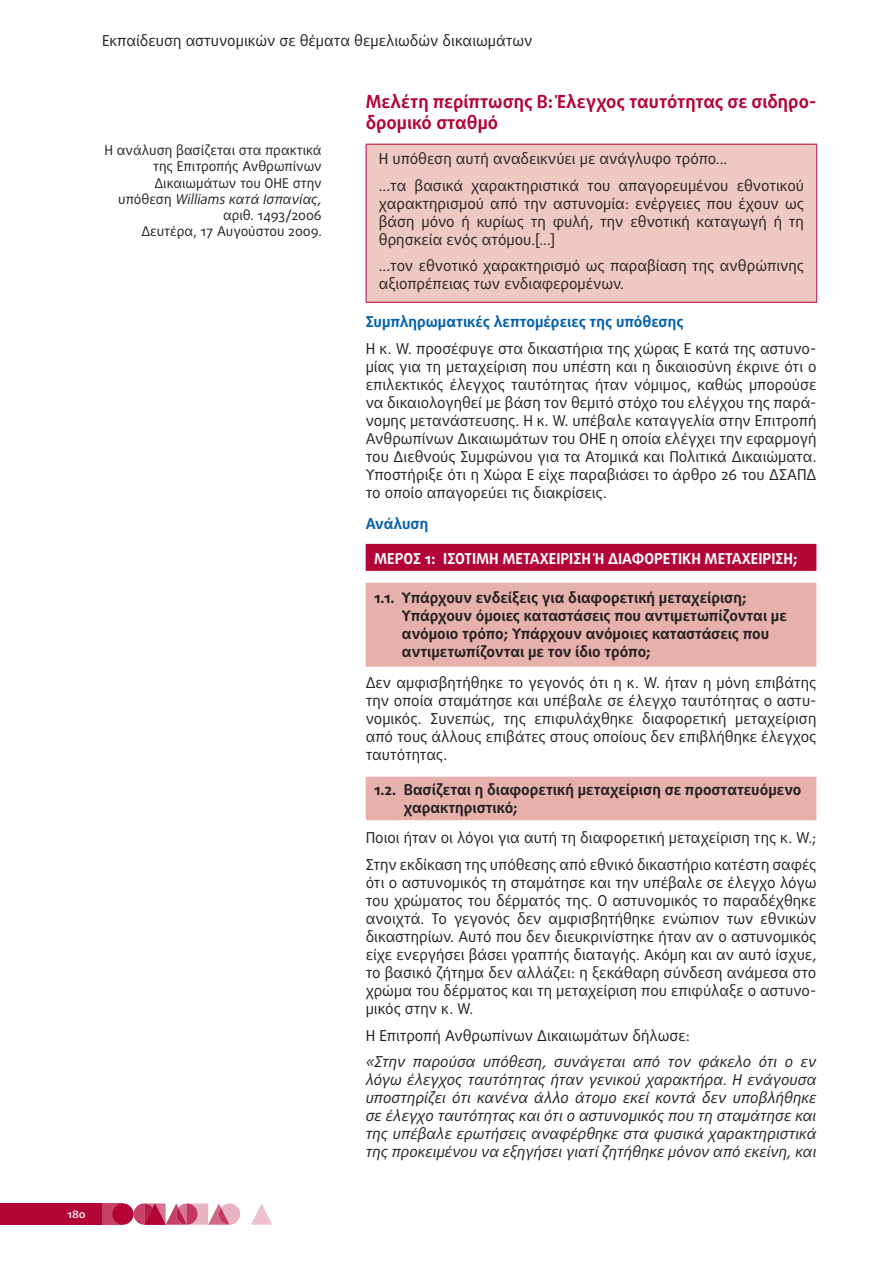
<style>
.page{position:relative;width:893px;height:1263px;background:#fff}
.page>*{position:absolute;margin:0;border:0;box-sizing:border-box;transform-origin:0 0}
.Titre_2_Rouge{font:700 18px/21.6px "Daxline Pro";color:#b30437}
.Texte_courant{font:15px/18px "Daxline Pro";color:#231f20;text-align:justify}
.Texte_courant-2{font:italic 15px/18px "Daxline Pro";color:#231f20;text-align:justify}
.Titre_encadré_30__4{font:700 15px/18px "Daxline Pro";letter-spacing:-.005em;color:#231f20}
.Titre_encadré_30__2{font:700 15px/18px "Daxline Pro";color:#231f20}
.Titre_encadré_100{font:700 15px "Daxline Pro";color:#fff}
.Titre_3_Bleu{font:700 15px "Daxline Pro";color:#0160ad}
.Titre_gauche_Romain{font:13.5px/16.2px "Daxline Pro";color:#231f20;text-align:right}
.t1{font:500 10.5px "Daxline Pro";color:#fff;scale:1.1 1}
.s1{font-style:italic}
</style>
<div class="page">
<div style="left:366px;top:544px;width:450px;height:27px;background:#b30437"></div>
<div style="left:366px;top:583px;width:450px;height:84px;background:#e5b1aa"></div>
<div style="left:366px;top:777px;width:450px;height:43px;background:#e5b1aa"></div>
<div style="left:366px;top:144px;width:451px;height:158px;background:#eec9c2"></div>
<hr style="left:366px;top:144px;width:451px;height:1px;background:#b30437">
<hr style="left:366px;top:145px;width:1px;height:157px;background:#b30437">
<hr style="left:816px;top:145px;width:1px;height:157px;background:#b30437">
<hr style="left:366px;top:302px;width:451px;height:1px;background:#b30437">
<div style="left:0;top:1203px;width:102px;height:22px;background:#b30437"></div>
<div style="left:102px;top:1203px;width:21px;height:22px;background:#c64269"></div>
<div style="left:112px;top:1203px;width:22px;height:22px;background:#b30437;border-radius:50%"></div>
<svg style="left:134px;top:1203px;width:106px;height:22px"></svg>
<svg style="left:251px;top:1204px;width:21px;height:21px"></svg>
<p class="Texte_courant" style="left:102px;top:31px;width:432px">Εκπαίδευση αστυνομικών σε θέματα θεμελιωδών δικαιωμάτων</p>
<p class="Titre_gauche_Romain" style="left:105px;top:142px;width:219px">Η ανάλυση βασίζεται στα πρακτικά της Επιτροπής Ανθρωπίνων<br>Δικαιωμάτων του ΟΗΕ στην υπόθεση <span class="s1">Williams κατά Ισπανίας, </span>αριθ. 1493/2006</p>
<p class="Titre_gauche_Romain" style="left:141px;top:223px;width:182px">Δευτέρα, 17 Αυγούστου 2009.</p>
<p class="Titre_2_Rouge" style="left:366px;top:90px;width:452px">Μελέτη περίπτωσης Β: Έλεγχος ταυτότητας σε σιδηρο&shy;δρομικό σταθμό</p>
<p class="Texte_courant" style="left:379px;top:150px;width:350px">Η υπόθεση αυτή αναδεικνύει με ανάγλυφο τρόπο...</p>
<p class="Texte_courant" style="left:379px;top:177px;width:427px">...τα βασικά χαρακτηριστικά του απαγορευμένου εθνοτικού χαρακτηρισμού από την αστυνομία: ενέργειες που έχουν ως βάση μόνο ή κυρίως τη φυλή, την εθνοτική καταγωγή ή τη θρησκεία ενός ατόμου.[...]</p>
<p class="Texte_courant" style="left:379px;top:257px;width:427px">...τον εθνοτικό χαρακτηρισμό ως παραβίαση της ανθρώπινης αξιοπρέπειας των ενδιαφερομένων.</p>
<p class="Titre_3_Bleu" style="left:366px;top:312px;width:319px">Συμπληρωματικές λεπτομέρειες της υπόθεσης</p>
<p class="Texte_courant" style="left:366px;top:340px;width:452px">Η κ. W. προσέφυγε στα δικαστήρια της χώρας Ε κατά της αστυνο&shy;μίας για τη μεταχείριση που υπέστη και η δικαιοσύνη έκρινε ότι ο επιλεκτικός έλεγχος ταυτότητας ήταν νόμιμος, καθώς μπορούσε να δικαιολογηθεί με βάση τον θεμιτό στόχο του ελέγχου της παρά&shy;νομης μετανάστευσης. Η κ. W. υπέβαλε καταγγελία στην Επιτροπή Ανθρωπίνων Δικαιωμάτων του ΟΗΕ η οποία ελέγχει την εφαρμογή του Διεθνούς Συμφώνου για τα Ατομικά και Πολιτικά Δικαιώματα.<br>Υποστήριξε ότι η Χώρα Ε είχε παραβιάσει το άρθρο 26 του ΔΣΑΠΔ το οποίο απαγορεύει τις διακρίσεις.</p>
<p class="Titre_3_Bleu" style="left:366px;top:513px;width:64px">Ανάλυση</p>
<p class="Titre_encadré_100" style="left:374px;top:548px;width:425px">ΜΕΡΟΣ 1: ΙΣΟΤΙΜΗ ΜΕΤΑΧΕΙΡΙΣΗ Ή ΔΙΑΦΟΡΕΤΙΚΗ ΜΕΤΑΧΕΙΡΙΣΗ;</p>
<p class="Titre_encadré_30__4" style="left:402px;top:589px;width:386px;text-indent:-28px">1.1. Υπάρχουν ενδείξεις για διαφορετική μεταχείριση; Υπάρχουν όμοιες καταστάσεις που αντιμετωπίζονται με ανόμοιο τρόπο; Υπάρχουν ανόμοιες καταστάσεις που αντιμετωπίζονται με τον ίδιο τρόπο;</p>
<p class="Texte_courant" style="left:366px;top:673px;width:452px">Δεν αμφισβητήθηκε το γεγονός ότι η κ. W. ήταν η μόνη επιβάτης την οποία σταμάτησε και υπέβαλε σε έλεγχο ταυτότητας ο αστυ&shy;νομικός. Συνεπώς, της επιφυλάχθηκε διαφορετική μεταχείριση από τους άλλους επιβάτες στους οποίους δεν επιβλήθηκε έλεγχος ταυτότητας.</p>
<p class="Titre_encadré_30__2" style="left:404px;top:780px;width:399px;text-indent:-30px">1.2. Βασίζεται η διαφορετική μεταχείριση σε προστατευόμενο χαρακτηριστικό;</p>
<p class="Texte_courant" style="left:366px;top:829px;width:452px">Ποιοι ήταν οι λόγοι για αυτή τη διαφορετική μεταχείριση της κ. W.;</p>
<p class="Texte_courant" style="left:366px;top:856px;width:452px">Στην εκδίκαση της υπόθεσης από εθνικό δικαστήριο κατέστη σαφές ότι ο αστυνομικός τη σταμάτησε και την υπέβαλε σε έλεγχο λόγω του χρώματος του δέρματός της. Ο αστυνομικός το παραδέχθηκε ανοιχτά. Το γεγονός δεν αμφισβητήθηκε ενώπιον των εθνικών δικαστηρίων. Αυτό που δεν διευκρινίστηκε ήταν αν ο αστυνομικός είχε ενεργήσει βάσει γραπτής διαταγής. Ακόμη και αν αυτό ίσχυε, το βασικό ζήτημα δεν αλλάζει: η ξεκάθαρη σύνδεση ανάμεσα στο χρώμα του δέρματος και τη μεταχείριση που επιφύλαξε ο αστυνο&shy;μικός στην κ. W.</p>
<p class="Texte_courant" style="left:366px;top:1026px;width:326px">Η Επιτροπή Ανθρωπίνων Δικαιωμάτων δήλωσε:</p>
<p class="Texte_courant-2" style="left:366px;top:1053px;width:452px">«Στην παρούσα υπόθεση, συνάγεται από τον φάκελο ότι ο εν λόγω έλεγχος ταυτότητας ήταν γενικού χαρακτήρα. Η ενάγουσα υποστηρίζει ότι κανένα άλλο άτομο εκεί κοντά δεν υποβλήθηκε σε έλεγχο ταυτότητας και ότι ο αστυνομικός που τη σταμάτησε και της υπέβαλε ερωτήσεις αναφέρθηκε στα φυσικά χαρακτηριστικά της προκειμένου να εξηγήσει γιατί ζητήθηκε μόνον από εκείνη, και</p>
<p class="t1" style="left:67px;top:1207px;width:18px">180</p>
</div>
